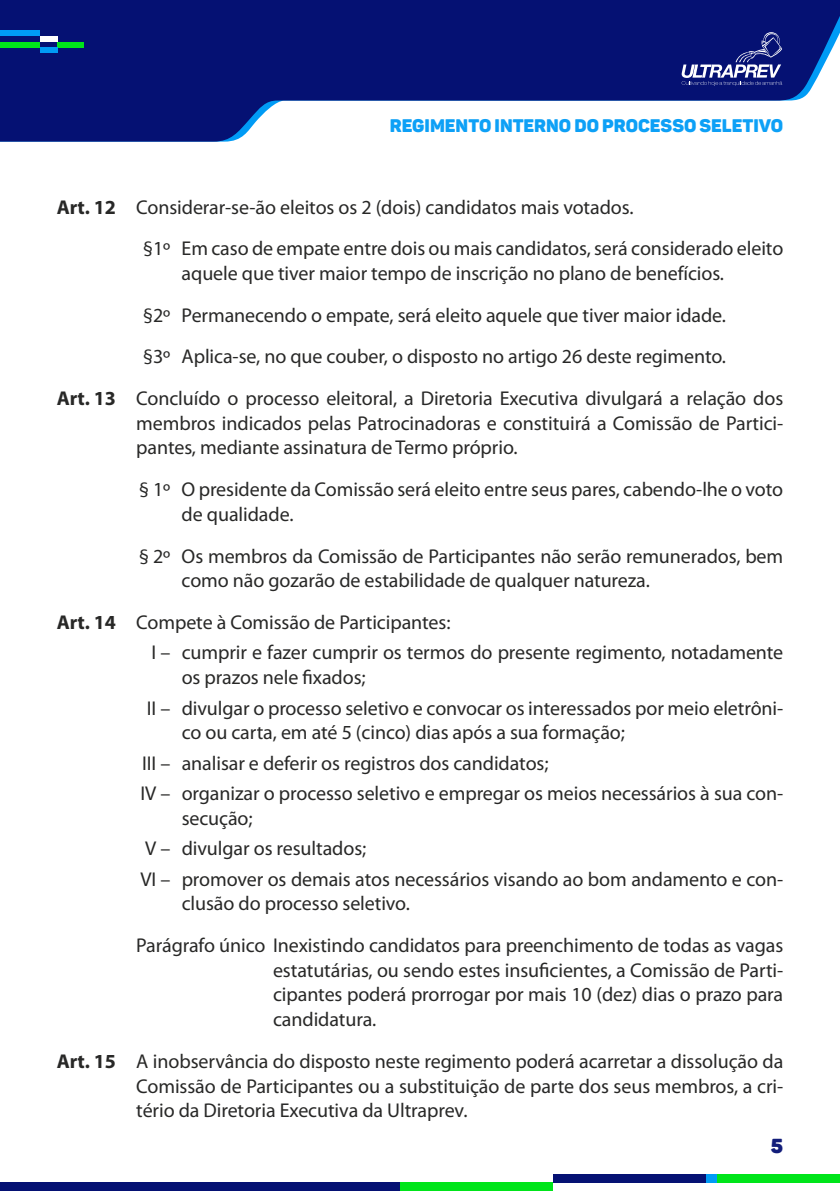
<style>
.page{position:relative;width:840px;height:1191px;background:#fff}
.page>*{position:absolute;margin:0;border:0;box-sizing:border-box;transform-origin:0 0}
.t1{font:20px/24.8px "Myriad Pro";letter-spacing:-.005em;color:#282827}
.t2{font:900 20px "Panton Demo";color:#121d7a}
.t3{font:900 18px "Panton Demo";color:#0da0f6}
.s1{font-weight:700}
</style>
<div class="page">
<svg style="left:0;top:0;width:839px;height:142px;fill:#051173"></svg>
<div style="left:0;top:42px;width:40px;height:6px;background:#00e51a"></div>
<div style="left:57px;top:42px;width:26px;height:6px;background:#00e51a"></div>
<div style="left:0;top:30px;width:40px;height:6px;background:#009bf5"></div>
<div style="left:40px;top:36px;width:17px;height:6px;background:#fff"></div>
<div style="left:40px;top:47px;width:17px;height:6px;background:#009bf5"></div>
<svg style="left:681px;top:32px;width:100px;height:54px;background:#303a8b"></svg>
<div style="left:716px;top:1174px;width:123px;height:9px;background:#00e51a"></div>
<div style="left:399px;top:1182px;width:153px;height:9px;background:#00e51a"></div>
<div style="left:705px;top:1174px;width:11px;height:9px;background:#009bf5"></div>
<div style="left:0;top:1182px;width:399px;height:9px;background:#051173"></div>
<div style="left:552px;top:1174px;width:153px;height:9px;background:#051173"></div>
<p class="t3" style="left:389px;top:114px;width:394px">REGIMENTO INTERNO DO PROCESSO SELETIVO</p>
<p class="t1" style="left:143px;top:186px;width:641px;line-height:41.8px;text-indent:-86px"><span class="s1">Art. 12</span> Considerar-se-ão eleitos os 2 (dois) candidatos mais votados.<br>§1º Em caso de empate entre dois ou mais candidatos, será considerado eleito</p>
<p class="t1" style="left:181px;top:260px;width:543px">aquele que tiver maior tempo de inscrição no plano de benefícios.</p>
<p class="t1" style="left:143px;top:302px;width:584px">§2º Permanecendo o empate, será eleito aquele que tiver maior idade.</p>
<p class="t1" style="left:143px;top:344px;width:584px">§3º Aplica-se, no que couber, o disposto no artigo 26 deste regimento.</p>
<p class="t1" style="left:57px;top:386px;width:727px"><span class="s1">Art. 13</span> Concluído o processo eleitoral, a Diretoria Executiva divulgará a relação dos</p>
<p class="t1" style="left:136px;top:410px;width:648px">membros indicados pelas Patrocinadoras e constituirá a Comissão de Partici&shy;pantes, mediante assinatura de Termo próprio.</p>
<p class="t1" style="left:181px;top:477px;width:602px;text-indent:-43px">§ 1º O presidente da Comissão será eleito entre seus pares, cabendo-lhe o voto de qualidade.</p>
<p class="t1" style="left:181px;top:543px;width:602px;text-indent:-43px">§ 2º Os membros da Comissão de Participantes não serão remunerados, bem como não gozarão de estabilidade de qualquer natureza.</p>
<p class="t1" style="left:151px;top:607px;width:633px;line-height:30.4px;text-indent:-95px"><span class="s1">Art. 14</span> Compete à Comissão de Participantes:<br>I – cumprir e fazer cumprir os termos do presente regimento, notadamente</p>
<p class="t1" style="left:147px;top:662px;width:637px;line-height:30.4px;text-indent:35px">os prazos nele fixados;<br>II – divulgar o processo seletivo e convocar os interessados por meio eletrôni-</p>
<p class="t1" style="left:140px;top:717px;width:644px;line-height:30.4px;text-indent:41px">co ou carta, em até 5 (cinco) dias após a sua formação;<br>III – analisar e deferir os registros dos candidatos;<br>IV – organizar o processo seletivo e empregar os meios necessários à sua con-</p>
<p class="t1" style="left:140px;top:802px;width:644px;line-height:30.4px;text-indent:41px">secução;<br>V – divulgar os resultados;<br>VI – promover os demais atos necessários visando ao bom andamento e con-</p>
<p class="t1" style="left:136px;top:882px;width:648px;line-height:41.6px;text-indent:45px">clusão do processo seletivo.<br>Parágrafo único Inexistindo candidatos para preenchimento de todas as vagas</p>
<p class="t1" style="left:273px;top:957px;width:511px;text-align:justify">estatutárias, ou sendo estes insuficientes, a Comissão de Parti&shy;cipantes poderá prorrogar por mais 10 (dez) dias o prazo para candidatura.</p>
<p class="t1" style="left:136px;top:1048px;width:648px;text-align:justify;text-indent:-79px"><span class="s1">Art. 15</span> A inobservância do disposto neste regimento poderá acarretar a dissolução da Comissão de Participantes ou a substituição de parte dos seus membros, a cri&shy;tério da Diretoria Executiva da Ultraprev.</p>
<p class="t2" style="left:770px;top:1133px;width:14px">5</p>
</div>
